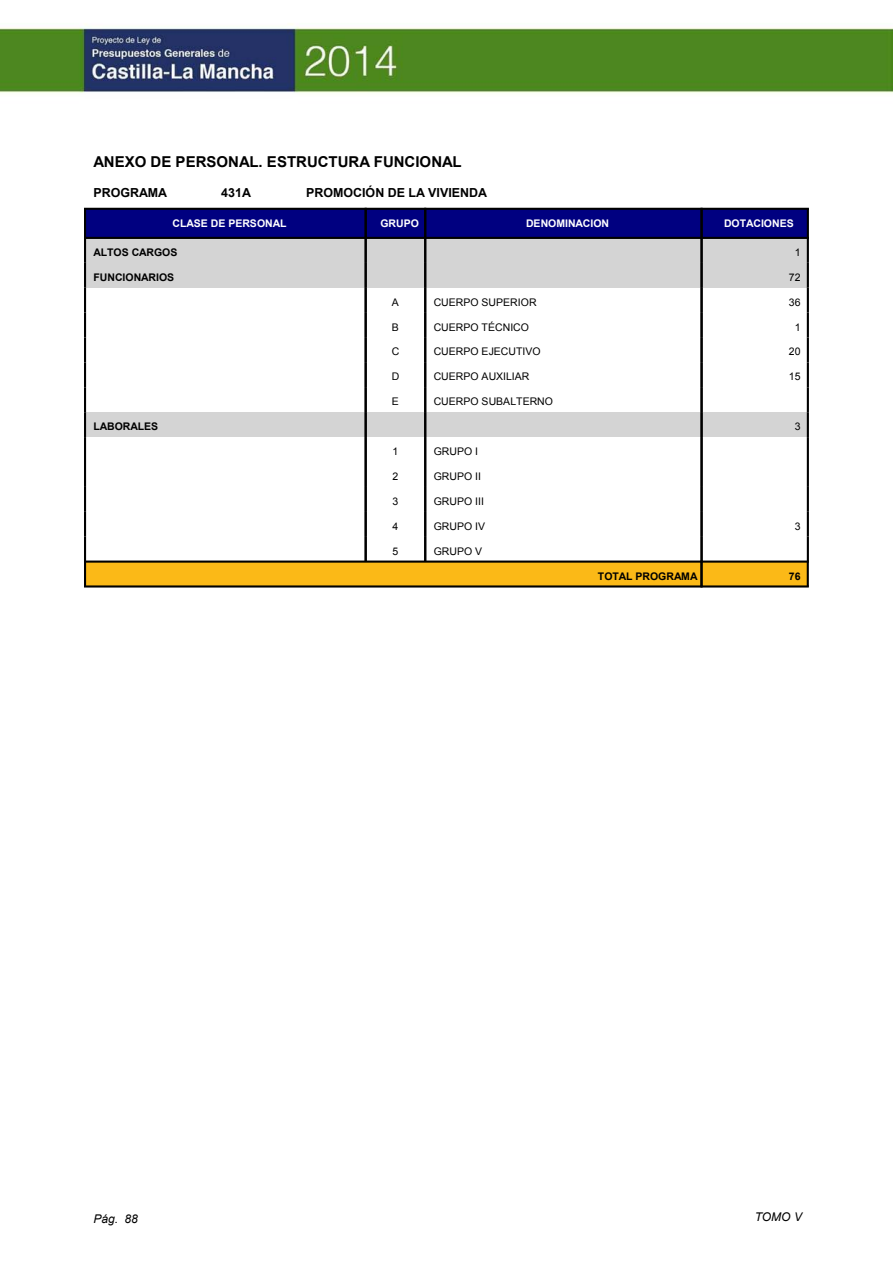
<style>
.page{position:relative;width:893px;height:1263px;background:#fff}
.page>*{position:absolute;margin:0;border:0;box-sizing:border-box;transform-origin:0 0}
.t1{font:700 15px "Arial";color:#000}
.t2{font:700 12.45px "Arial";color:#000}
.t3{font:italic 12px "Arial";color:#000}
.t4{font:10.5px "Arial";color:#000}
.t5{font:700 10.5px "Arial";color:#000}
.t6{font:700 10.5px "Arial";color:#fff}
</style>
<div class="page">
<div style="left:85px;top:209px;width:281px;height:29px;background:#000080"></div>
<div style="left:366px;top:209px;width:59px;height:29px;background:#000080"></div>
<div style="left:425px;top:209px;width:277px;height:29px;background:#000080"></div>
<div style="left:702px;top:209px;width:106px;height:29px;background:#000080"></div>
<div style="left:85px;top:238px;width:281px;height:25px;background:#d4d4d4"></div>
<div style="left:366px;top:238px;width:59px;height:25px;background:#d4d4d4"></div>
<div style="left:425px;top:238px;width:277px;height:25px;background:#d4d4d4"></div>
<div style="left:702px;top:238px;width:106px;height:25px;background:#d4d4d4"></div>
<div style="left:85px;top:263px;width:281px;height:25px;background:#d4d4d4"></div>
<div style="left:366px;top:263px;width:59px;height:25px;background:#d4d4d4"></div>
<div style="left:425px;top:263px;width:277px;height:25px;background:#d4d4d4"></div>
<div style="left:702px;top:263px;width:106px;height:25px;background:#d4d4d4"></div>
<div style="left:85px;top:412px;width:281px;height:25px;background:#d4d4d4"></div>
<div style="left:366px;top:412px;width:59px;height:25px;background:#d4d4d4"></div>
<div style="left:425px;top:412px;width:277px;height:25px;background:#d4d4d4"></div>
<div style="left:702px;top:412px;width:106px;height:25px;background:#d4d4d4"></div>
<div style="left:85px;top:562px;width:616px;height:24px;background:#fbb917"></div>
<div style="left:701px;top:562px;width:107px;height:24px;background:#fbb917"></div>
<hr style="left:84px;top:209px;width:2px;height:29px;background:#000">
<hr style="left:84px;top:208px;width:283px;height:2px;background:#000">
<hr style="left:84px;top:237px;width:283px;height:2px;background:#000">
<hr style="left:365px;top:209px;width:2px;height:29px;background:#000">
<hr style="left:365px;top:208px;width:61px;height:2px;background:#000">
<hr style="left:365px;top:237px;width:61px;height:2px;background:#000">
<hr style="left:424px;top:209px;width:2px;height:29px;background:#000">
<hr style="left:424px;top:208px;width:279px;height:2px;background:#000">
<hr style="left:424px;top:237px;width:279px;height:2px;background:#000">
<hr style="left:700px;top:209px;width:3px;height:29px;background:#000">
<hr style="left:807px;top:209px;width:2px;height:29px;background:#000">
<hr style="left:700px;top:208px;width:109px;height:2px;background:#000">
<hr style="left:700px;top:237px;width:109px;height:2px;background:#000">
<hr style="left:84px;top:238px;width:2px;height:25px;background:#000">
<hr style="left:365px;top:238px;width:2px;height:25px;background:#000">
<hr style="left:424px;top:238px;width:2px;height:25px;background:#000">
<hr style="left:700px;top:238px;width:3px;height:25px;background:#000">
<hr style="left:807px;top:238px;width:2px;height:25px;background:#000">
<hr style="left:84px;top:263px;width:2px;height:25px;background:#000">
<hr style="left:365px;top:263px;width:2px;height:25px;background:#000">
<hr style="left:424px;top:263px;width:2px;height:25px;background:#000">
<hr style="left:700px;top:263px;width:3px;height:25px;background:#000">
<hr style="left:807px;top:263px;width:2px;height:25px;background:#000">
<hr style="left:84px;top:288px;width:2px;height:25px;background:#000">
<hr style="left:365px;top:288px;width:2px;height:25px;background:#000">
<hr style="left:424px;top:288px;width:2px;height:25px;background:#000">
<hr style="left:700px;top:288px;width:3px;height:25px;background:#000">
<hr style="left:807px;top:288px;width:2px;height:25px;background:#000">
<hr style="left:84px;top:313px;width:2px;height:24px;background:#000">
<hr style="left:365px;top:313px;width:2px;height:24px;background:#000">
<hr style="left:424px;top:313px;width:2px;height:24px;background:#000">
<hr style="left:700px;top:313px;width:3px;height:24px;background:#000">
<hr style="left:807px;top:313px;width:2px;height:24px;background:#000">
<hr style="left:84px;top:337px;width:2px;height:25px;background:#000">
<hr style="left:365px;top:337px;width:2px;height:25px;background:#000">
<hr style="left:424px;top:337px;width:2px;height:25px;background:#000">
<hr style="left:700px;top:337px;width:3px;height:25px;background:#000">
<hr style="left:807px;top:337px;width:2px;height:25px;background:#000">
<hr style="left:84px;top:362px;width:2px;height:25px;background:#000">
<hr style="left:365px;top:362px;width:2px;height:25px;background:#000">
<hr style="left:424px;top:362px;width:2px;height:25px;background:#000">
<hr style="left:700px;top:362px;width:3px;height:25px;background:#000">
<hr style="left:807px;top:362px;width:2px;height:25px;background:#000">
<hr style="left:84px;top:387px;width:2px;height:25px;background:#000">
<hr style="left:365px;top:387px;width:2px;height:25px;background:#000">
<hr style="left:424px;top:387px;width:2px;height:25px;background:#000">
<hr style="left:700px;top:387px;width:3px;height:25px;background:#000">
<hr style="left:807px;top:387px;width:2px;height:25px;background:#000">
<hr style="left:84px;top:412px;width:2px;height:25px;background:#000">
<hr style="left:365px;top:412px;width:2px;height:25px;background:#000">
<hr style="left:424px;top:412px;width:2px;height:25px;background:#000">
<hr style="left:700px;top:412px;width:3px;height:25px;background:#000">
<hr style="left:807px;top:412px;width:2px;height:25px;background:#000">
<hr style="left:84px;top:437px;width:2px;height:25px;background:#000">
<hr style="left:365px;top:437px;width:2px;height:25px;background:#000">
<hr style="left:424px;top:437px;width:2px;height:25px;background:#000">
<hr style="left:700px;top:437px;width:3px;height:25px;background:#000">
<hr style="left:807px;top:437px;width:2px;height:25px;background:#000">
<hr style="left:84px;top:462px;width:2px;height:25px;background:#000">
<hr style="left:365px;top:462px;width:2px;height:25px;background:#000">
<hr style="left:424px;top:462px;width:2px;height:25px;background:#000">
<hr style="left:700px;top:462px;width:3px;height:25px;background:#000">
<hr style="left:807px;top:462px;width:2px;height:25px;background:#000">
<hr style="left:84px;top:487px;width:2px;height:25px;background:#000">
<hr style="left:365px;top:487px;width:2px;height:25px;background:#000">
<hr style="left:424px;top:487px;width:2px;height:25px;background:#000">
<hr style="left:700px;top:487px;width:3px;height:25px;background:#000">
<hr style="left:807px;top:487px;width:2px;height:25px;background:#000">
<hr style="left:84px;top:512px;width:2px;height:25px;background:#000">
<hr style="left:365px;top:512px;width:2px;height:25px;background:#000">
<hr style="left:424px;top:512px;width:2px;height:25px;background:#000">
<hr style="left:700px;top:512px;width:3px;height:25px;background:#000">
<hr style="left:807px;top:512px;width:2px;height:25px;background:#000">
<hr style="left:84px;top:537px;width:2px;height:25px;background:#000">
<hr style="left:365px;top:537px;width:2px;height:25px;background:#000">
<hr style="left:424px;top:537px;width:2px;height:25px;background:#000">
<hr style="left:700px;top:537px;width:3px;height:25px;background:#000">
<hr style="left:807px;top:537px;width:2px;height:25px;background:#000">
<hr style="left:84px;top:562px;width:2px;height:24px;background:#000">
<hr style="left:84px;top:560px;width:619px;height:3px;background:#000">
<hr style="left:84px;top:585px;width:619px;height:2px;background:#000">
<hr style="left:700px;top:562px;width:3px;height:24px;background:#000">
<hr style="left:807px;top:562px;width:2px;height:24px;background:#000">
<hr style="left:700px;top:560px;width:109px;height:3px;background:#000">
<hr style="left:700px;top:585px;width:109px;height:2px;background:#000">
<img style="left:0;top:24px;width:893px;height:69px">
<h1 class="t1" style="left:94px;top:152px;width:370px">ANEXO DE PERSONAL. ESTRUCTURA FUNCIONAL</h1>
<p class="t2" style="left:94px;top:184px;width:75px">PROGRAMA</p>
<p class="t2" style="left:221px;top:184px;width:31px">431A</p>
<p class="t2" style="left:306px;top:184px;width:182px">PROMOCIÓN DE LA VIVIENDA</p>
<p class="t6" style="left:173px;top:216px;width:115px">CLASE DE PERSONAL</p>
<p class="t6" style="left:380px;top:216px;width:40px">GRUPO</p>
<p class="t6" style="left:526px;top:216px;width:85px">DENOMINACION</p>
<p class="t6" style="left:724px;top:216px;width:71px">DOTACIONES</p>
<p class="t5" style="left:94px;top:245px;width:85px">ALTOS CARGOS</p>
<p class="t4" style="left:795px;top:245px;width:7px">1</p>
<p class="t5" style="left:94px;top:270px;width:82px">FUNCIONARIOS</p>
<p class="t4" style="left:789px;top:270px;width:13px">72</p>
<p class="t4" style="left:392px;top:295px;width:9px">A</p>
<p class="t4" style="left:434px;top:295px;width:104px">CUERPO SUPERIOR</p>
<p class="t4" style="left:789px;top:295px;width:13px">36</p>
<p class="t4" style="left:392px;top:320px;width:9px">B</p>
<p class="t4" style="left:434px;top:320px;width:97px">CUERPO TÉCNICO</p>
<p class="t4" style="left:795px;top:320px;width:7px">1</p>
<p class="t4" style="left:392px;top:345px;width:9px">C</p>
<p class="t4" style="left:434px;top:345px;width:109px">CUERPO EJECUTIVO</p>
<p class="t4" style="left:789px;top:345px;width:13px">20</p>
<p class="t4" style="left:392px;top:370px;width:9px">D</p>
<p class="t4" style="left:434px;top:370px;width:97px">CUERPO AUXILIAR</p>
<p class="t4" style="left:789px;top:370px;width:13px">15</p>
<p class="t4" style="left:392px;top:395px;width:9px">E</p>
<p class="t4" style="left:434px;top:395px;width:121px">CUERPO SUBALTERNO</p>
<p class="t5" style="left:94px;top:419px;width:66px">LABORALES</p>
<p class="t4" style="left:795px;top:420px;width:7px">3</p>
<p class="t4" style="left:393px;top:444px;width:7px">1</p>
<p class="t4" style="left:434px;top:444px;width:46px">GRUPO I</p>
<p class="t4" style="left:393px;top:469px;width:7px">2</p>
<p class="t4" style="left:434px;top:469px;width:49px">GRUPO II</p>
<p class="t4" style="left:393px;top:494px;width:7px">3</p>
<p class="t4" style="left:434px;top:494px;width:52px">GRUPO III</p>
<p class="t4" style="left:393px;top:519px;width:7px">4</p>
<p class="t4" style="left:434px;top:519px;width:53px">GRUPO IV</p>
<p class="t4" style="left:795px;top:519px;width:7px">3</p>
<p class="t4" style="left:393px;top:544px;width:7px">5</p>
<p class="t4" style="left:434px;top:544px;width:50px">GRUPO V</p>
<p class="t5" style="left:598px;top:569px;width:101px">TOTAL PROGRAMA</p>
<p class="t5" style="left:789px;top:569px;width:13px">76</p>
<p class="t3" style="left:94px;top:1211px;width:46px">Pág. 88</p>
<p class="t3" style="left:755px;top:1209px;width:49px">TOMO V</p>
</div>
